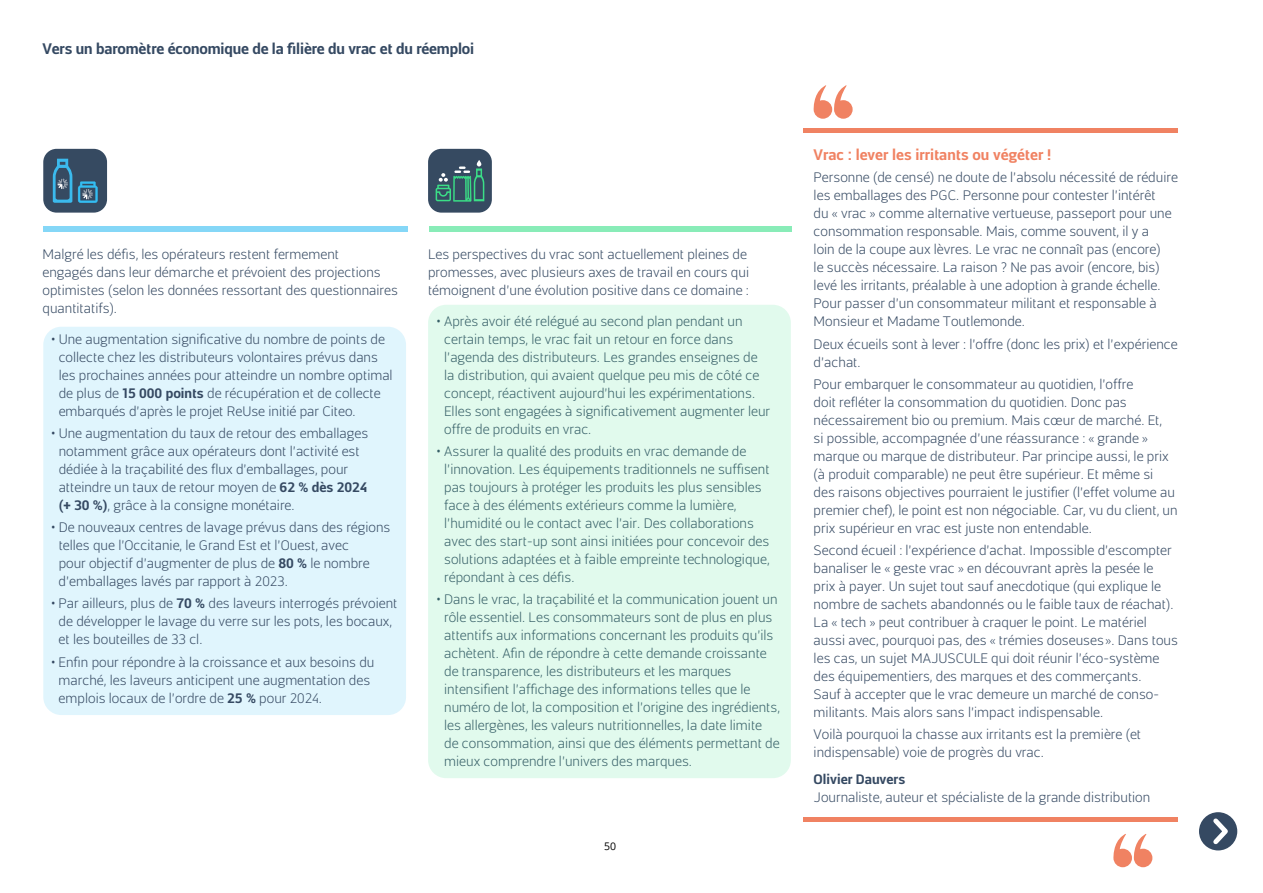
<style>
.page{position:relative;width:1263px;height:893px;background:#fff}
.page>*{position:absolute;margin:0;border:0;box-sizing:border-box;transform-origin:0 0}
.t1{font:700 15px "Centuma";letter-spacing:-.01em;color:#354962}
.t2{font:700 15px "Centuma";color:#f08262}
.t3{font:300 13.5px/18px "Centuma";color:#354962}
.t4{font:700 13.5px "Centuma";color:#354962}
.t5{font:10.5px "Open Sans";color:#000}
.s1{font-weight:700}
.s2{font-family:"Open Sans"}
</style>
<div class="page">
<div style="left:43px;top:327px;width:363px;height:388px;background:#e0f5fd;border-radius:18px"></div>
<div style="left:428px;top:149px;width:64px;height:64px;background:#364a61;border-radius:13px"></div>
<svg style="left:436px;top:160px;width:48px;height:42px"></svg>
<div style="left:430px;top:226px;width:362px;height:6px;background:#89ecb8"></div>
<div style="left:43px;top:149px;width:64px;height:64px;background:#364a61;border-radius:13px"></div>
<svg style="left:53px;top:159px;width:19px;height:44px"></svg>
<svg style="left:78px;top:182px;width:20px;height:21px"></svg>
<div style="left:43px;top:226px;width:365px;height:6px;background:#85d7f7"></div>
<svg style="left:813px;top:85px;width:40px;height:34px"></svg>
<svg style="left:1113px;top:834px;width:39px;height:33px"></svg>
<div style="left:1199px;top:812px;width:38px;height:38px;background:#354962;border-radius:50%"></div>
<svg style="left:1209px;top:814px;width:23px;height:35px"></svg>
<div style="left:803px;top:128px;width:375px;height:5px;background:#f08262"></div>
<div style="left:803px;top:817px;width:375px;height:5px;background:#f08262"></div>
<div style="left:428px;top:305px;width:363px;height:473px;background:#e1faed;border-radius:18px"></div>
<p class="t1" style="left:43px;top:38px;width:433px">Vers un baromètre économique de la filière du vrac et du réemploi</p>
<p class="t3" style="left:43px;top:244px;width:357px">Malgré les défis, les opérateurs restent fermement<br>engagés dans leur démarche et prévoient des projections optimistes (selon les données ressortant des questionnaires quantitatifs).</p>
<p class="t3" style="left:59px;top:329px;width:335px;text-indent:-8px">• Une augmentation significative du nombre de points de collecte chez les distributeurs volontaires prévus dans les prochaines années pour atteindre un nombre optimal de plus de <span class="s1">15 000 points</span> de récupération et de collecte embarqués d’après le projet ReUse initié par Citeo.</p>
<p class="t3" style="left:59px;top:423px;width:311px;text-indent:-8px">• Une augmentation du taux de retour des emballages notamment grâce aux opérateurs dont l’activité est dédiée à la traçabilité des flux d’emballages, pour atteindre un taux de retour moyen de <span class="s1">62 % dès 2024 (+ 30 %)</span>, grâce à la consigne monétaire.</p>
<p class="t3" style="left:59px;top:518px;width:333px;text-indent:-8px">• De nouveaux centres de lavage prévus dans des régions telles que l’Occitanie, le Grand Est et l’Ouest, avec<br>pour objectif d’augmenter de plus de <span class="s1">80 %</span> le nombre d’emballages lavés par rapport à 2023.</p>
<p class="t3" style="left:59px;top:594px;width:340px;text-indent:-8px">• Par ailleurs, plus de <span class="s1">70 %</span> des laveurs interrogés prévoient de développer le lavage du verre sur les pots, les bocaux, et les bouteilles de 33 cl.</p>
<p class="t3" style="left:59px;top:652px;width:317px;text-indent:-8px">• Enfin pour répondre à la croissance et aux besoins du marché, les laveurs anticipent une augmentation des emplois locaux de l’ordre de <span class="s1">25 %</span> pour 2024.</p>
<p class="t3" style="left:428px;top:244px;width:323px">Les perspectives du vrac sont actuellement pleines de promesses, avec plusieurs axes de travail en cours qui témoignent d’une évolution positive dans ce domaine :</p>
<p class="t3" style="left:444px;top:311px;width:327px;text-indent:-8px">• Après avoir été relégué au second plan pendant un certain temps, le vrac fait un retour en force dans l’agenda des distributeurs. Les grandes enseignes de la distribution, qui avaient quelque peu mis de côté ce concept, réactivent aujourd’hui les expérimentations.<br>Elles sont engagées à significativement augmenter leur offre de produits en vrac.</p>
<p class="t3" style="left:444px;top:441px;width:327px;text-indent:-8px">• Assurer la qualité des produits en vrac demande de l’innovation. Les équipements traditionnels ne suffisent pas toujours à protéger les produits les plus sensibles face à des éléments extérieurs comme la lumière, l’humidité ou le contact avec l’air. Des collaborations avec des start-up sont ainsi initiées pour concevoir des solutions adaptées et à faible empreinte technologique, répondant à ces défis.</p>
<p class="t3" style="left:444px;top:590px;width:337px;text-indent:-8px">• Dans le vrac, la traçabilité et la communication jouent un rôle essentiel. Les consommateurs sont de plus en plus attentifs aux informations concernant les produits qu’ils achètent. Afin de répondre à cette demande croissante de transparence, les distributeurs et les marques intensifient l’affichage des informations telles que le numéro de lot, la composition et l’origine des ingrédients, les allergènes, les valeurs nutritionnelles, la date limite de consommation, ainsi que des éléments permettant de mieux comprendre l’univers des marques.</p>
<p class="t5" style="left:604px;top:839px;width:13px">50</p>
<p class="t2" style="left:814px;top:144px;width:239px">Vrac : lever les irritants ou végéter !</p>
<p class="t3" style="left:814px;top:168px;width:366px">Personne (de censé) ne doute de l’absolu nécessité de réduire les emballages des PGC. Personne pour contester l’intérêt<br>du <span class="s2">«</span> vrac <span class="s2">»</span> comme alternative vertueuse, passeport pour une consommation responsable. Mais, comme souvent, il y a<br>loin de la coupe aux lèvres. Le vrac ne connaît pas (encore)<br>le succès nécessaire. La raison ? Ne pas avoir (encore, bis) levé les irritants, préalable à une adoption à grande échelle.<br>Pour passer d’un consommateur militant et responsable à Monsieur et Madame Toutlemonde.</p>
<p class="t3" style="left:814px;top:334px;width:366px">Deux écueils sont à lever : l’offre (donc les prix) et l’expérience d’achat.</p>
<p class="t3" style="left:814px;top:374px;width:365px">Pour embarquer le consommateur au quotidien, l’offre<br>doit refléter la consommation du quotidien. Donc pas nécessairement bio ou premium. Mais cœur de marché. Et,<br>si possible, accompagnée d’une réassurance : <span class="s2">«</span> grande <span class="s2">» </span>marque ou marque de distributeur. Par principe aussi, le prix (à produit comparable) ne peut être supérieur. Et même si des raisons objectives pourraient le justifier (l’effet volume au premier chef), le point est non négociable. Car, vu du client, un prix supérieur en vrac est juste non entendable.</p>
<p class="t3" style="left:814px;top:541px;width:366px">Second écueil : l’expérience d’achat. Impossible d’escompter banaliser le <span class="s2">«</span> geste vrac <span class="s2">»</span> en découvrant après la pesée le prix à payer. Un sujet tout sauf anecdotique (qui explique le nombre de sachets abandonnés ou le faible taux de réachat).<br>La <span class="s2">«</span> tech <span class="s2">»</span> peut contribuer à craquer le point. Le matériel aussi avec, pourquoi pas, des <span class="s2">«</span> trémies doseuses<span class="s2">»</span>. Dans tous les cas, un sujet MAJUSCULE qui doit réunir l’éco-système des équipementiers, des marques et des commerçants.<br>Sauf à accepter que le vrac demeure un marché de conso&shy;militants. Mais alors sans l’impact indispensable.</p>
<p class="t3" style="left:814px;top:725px;width:329px">Voilà pourquoi la chasse aux irritants est la première (et indispensable) voie de progrès du vrac.</p>
<p class="t4" style="left:814px;top:769px;width:93px">Olivier Dauvers</p>
<p class="t3" style="left:814px;top:787px;width:338px">Journaliste, auteur et spécialiste de la grande distribution</p>
</div>
